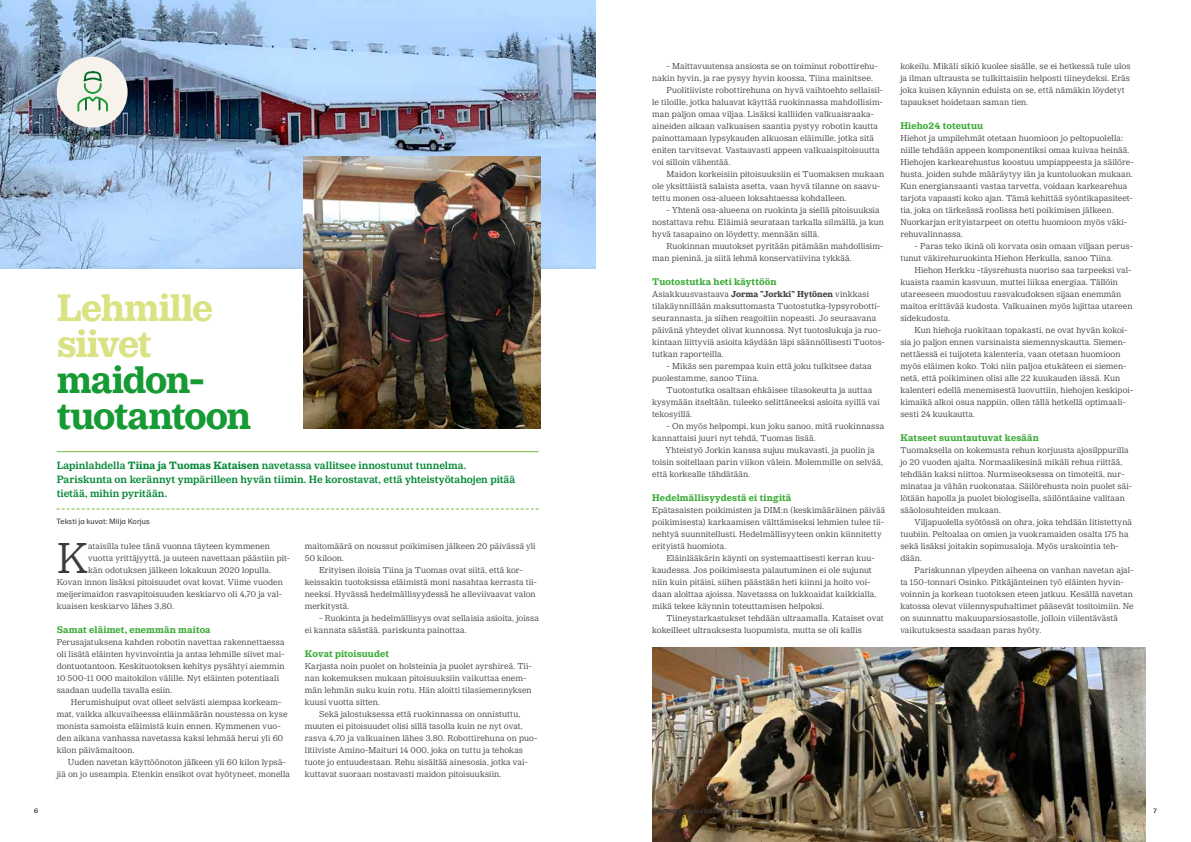
<style>
.page{position:relative;width:1191px;height:842px;background:#fff}
.page>*{position:absolute;margin:0;border:0;box-sizing:border-box;transform-origin:0 0}
.t1{font:300 45px "Lantmannen Serif";color:#3c3c3b}
.t2{font:700 40px/36px "Lantmannen Serif";letter-spacing:-.035em;color:#159a34}
.t3{font:700 40px/36px "Lantmannen Serif";letter-spacing:-.025em;color:#dbe283}
.t4{font:500 11px/14px "Lantmannen Serif";color:#008834}
.t5{font:700 10px "Lantmannen Serif";letter-spacing:.01em;color:#3aaa35}
.t6{font:300 9px/12px "Lantmannen Serif";letter-spacing:.01em;color:#3c3c3b}
.t7{font:8px "LM Sans";letter-spacing:.01em;color:#3c3c3b}
.t8{font:500 7px "Lantmannen Serif";letter-spacing:.07em;color:#3c3c3b}
.t9{font:7px "Lantmannen Serif";color:#000}
.s1{font-weight:700}
</style>
<div class="page">
<img style="left:0;top:0;width:595px;height:268px">
<hr style="left:57px;top:451px;width:482px;height:1px;background:#76b843">
<svg style="left:57px;top:508px;width:482px;height:1px"></svg>
<div style="left:57px;top:57px;width:71px;height:71px;background:#f7f2ec;border-radius:50%"></div>
<svg style="left:77px;top:70px;width:31px;height:42px"></svg>
<img style="left:303px;top:157px;width:237px;height:272px">
<img style="left:652px;top:648px;width:493px;height:194px">
<h2 class="t3" style="left:57px;top:290px;width:158px">Lehmille siivet</h2>
<h2 class="t2" style="left:57px;top:362px;width:196px">maidon&shy;tuotantoon</h2>
<p class="t4" style="left:57px;top:459px;width:460px">Lapinlahdella <span class="s1">Tiina ja Tuomas Kataisen</span> navetassa vallitsee innostunut tunnelma.<br>Pariskunta on kerännyt ympärilleen hyvän tiimin. He korostavat, että yhteistyötahojen pitää tietää, mihin pyritään.</p>
<p class="t7" style="left:56px;top:517px;width:95px">Teksti ja kuvat: Milja Korjus</p>
<h1 class="t1" style="left:57px;top:533px;width:33px">K</h1>
<p class="t6" style="left:88px;top:540px;width:183px">ataisilla tulee tänä vuonna täyteen kymmenen</p>
<p class="t6" style="left:88px;top:552px;width:203px">vuotta yrittäjyyttä, ja uuteen navettaan päästiin pit-</p>
<p class="t6" style="left:88px;top:564px;width:184px">kän odotuksen jälkeen lokakuun 2020 lopulla.</p>
<p class="t6" style="left:57px;top:576px;width:228px">Kovan innon lisäksi pitoisuudet ovat kovat. Viime vuoden</p>
<p class="t6" style="left:57px;top:588px;width:227px">meijerimaidon rasvapitoisuuden keskiarvo oli 4,70 ja val-</p>
<p class="t6" style="left:57px;top:600px;width:119px">kuaisen keskiarvo lähes 3,80.</p>
<p class="t5" style="left:57px;top:624px;width:155px">Samat eläimet, enemmän maitoa</p>
<p class="t6" style="left:57px;top:636px;width:229px">Perusajatuksena kahden robotin navettaa rakennettaessa oli lisätä eläinten hyvinvointia ja antaa lehmille siivet mai&shy;dontuotantoon. Keskituotoksen kehitys pysähtyi aiemmin 10 500-11 000 maitokilon välille. Nyt eläinten potentiaali saadaan uudella tavalla esiin.</p>
<p class="t6" style="left:57px;top:696px;width:232px;text-indent:14px">Herumishuiput ovat olleet selvästi aiempaa korkeam&shy;mat, vaikka alkuvaiheessa eläinmäärän noustessa on kyse monista samoista eläimistä kuin ennen. Kymmenen vuo&shy;den aikana vanhassa navetassa kaksi lehmää herui yli 60 kilon päivämaitoon.</p>
<p class="t6" style="left:57px;top:756px;width:235px;text-indent:11px">Uuden navetan käyttöönoton jälkeen yli 60 kilon lypsä&shy;jiä on jo useampia. Etenkin ensikot ovat hyötyneet, monella</p>
<p class="t6" style="left:305px;top:540px;width:232px">maitomäärä on noussut poikimisen jälkeen 20 päivässä yli<br>50 kiloon.</p>
<p class="t6" style="left:305px;top:564px;width:234px;text-indent:14px">Erityisen iloisia Tiina ja Tuomas ovat siitä, että kor&shy;keissakin tuotoksissa eläimistä moni nasahtaa kerrasta tii&shy;neeksi. Hyvässä hedelmällisyydessä he alleviivaavat valon merkitystä.</p>
<p class="t6" style="left:305px;top:612px;width:235px;text-indent:14px">- Ruokinta ja hedelmällisyys ovat sellaisia asioita, joissa ei kannata säästää, pariskunta painottaa.</p>
<p class="t5" style="left:305px;top:648px;width:86px">Kovat pitoisuudet</p>
<p class="t6" style="left:305px;top:660px;width:228px">Karjasta noin puolet on holsteinia ja puolet ayrshireä. Tii&shy;nan kokemuksen mukaan pitoisuuksiin vaikuttaa enem&shy;män lehmän suku kuin rotu. Hän aloitti tilasiemennyksen kuusi vuotta sitten.</p>
<p class="t6" style="left:305px;top:708px;width:234px;text-indent:14px">Sekä jalostuksessa että ruokinnassa on onnistuttu, muuten ei pitoisuudet olisi sillä tasolla kuin ne nyt ovat, rasva 4,70 ja valkuainen lähes 3,80. Robottirehuna on puo&shy;litiiviste Amino-Maituri 14 000, joka on tuttu ja tehokas tuote jo entuudestaan. Rehu sisältää ainesosia, jotka vai&shy;kuttavat suoraan nostavasti maidon pitoisuuksiin.</p>
<p class="t6" style="left:666px;top:60px;width:213px">- Maittavuutensa ansiosta se on toiminut robottirehu-</p>
<p class="t6" style="left:652px;top:72px;width:222px">nakin hyvin, ja rae pysyy hyvin koossa, Tiina mainitsee.</p>
<p class="t6" style="left:666px;top:84px;width:218px">Puolitiiviste robottirehuna on hyvä vaihtoehto sellaisil-</p>
<p class="t6" style="left:652px;top:96px;width:232px">le tiloille, jotka haluavat käyttää ruokinnassa mahdollisim-</p>
<p class="t6" style="left:652px;top:108px;width:223px">man paljon omaa viljaa. Lisäksi kalliiden valkuaisraaka-</p>
<p class="t6" style="left:652px;top:120px;width:227px">aineiden aikaan valkuaisen saantia pystyy robotin kautta</p>
<p class="t6" style="left:652px;top:132px;width:223px">painottamaan lypsykauden alkuosan eläimille, jotka sitä</p>
<p class="t6" style="left:652px;top:144px;width:229px">eniten tarvitsevat. Vastaavasti appeen valkuaispitoisuutta</p>
<p class="t6" style="left:652px;top:156px;width:80px">voi silloin vähentää.</p>
<p class="t6" style="left:666px;top:168px;width:219px">Maidon korkeisiin pitoisuuksiin ei Tuomaksen mukaan</p>
<p class="t6" style="left:652px;top:180px;width:230px">ole yksittäistä salaista asetta, vaan hyvä tilanne on saavu-</p>
<p class="t6" style="left:652px;top:192px;width:196px">tettu monen osa-alueen loksahtaessa kohdalleen.</p>
<p class="t6" style="left:652px;top:204px;width:233px;text-indent:14px">- Yhtenä osa-alueena on ruokinta ja siellä pitoisuuksia nostattava rehu. Eläimiä seurataan tarkalla silmällä, ja kun hyvä tasapaino on löydetty, mennään sillä.</p>
<p class="t6" style="left:652px;top:240px;width:233px;text-indent:14px">Ruokinnan muutokset pyritään pitämään mahdollisim&shy;man pieninä, ja siitä lehmä konservatiivina tykkää.</p>
<p class="t5" style="left:652px;top:276px;width:126px">Tuotostutka heti käyttöön</p>
<p class="t6" style="left:652px;top:288px;width:234px">Asiakkuusvastaava <span class="s1">Jorma ”Jorkki” Hytönen</span> vinkkasi tilakäynnillään maksuttomasta Tuotostutka-lypsyrobotti&shy;seurannasta, ja siihen reagoitiin nopeasti. Jo seuraavana päivänä yhteydet olivat kunnossa. Nyt tuotoslukuja ja ruo&shy;kintaan liittyviä asioita käydään läpi säännöllisesti Tuotos&shy;tutkan raporteilla.</p>
<p class="t6" style="left:652px;top:360px;width:221px;text-indent:14px">- Mikäs sen parempaa kuin että joku tulkitsee dataa puolestamme, sanoo Tiina.</p>
<p class="t6" style="left:652px;top:384px;width:229px;text-indent:14px">Tuotostutka osaltaan ehkäisee tilasokeutta ja auttaa kysymään itseltään, tuleeko selittäneeksi asioita syillä vai tekosyillä.</p>
<p class="t6" style="left:652px;top:420px;width:233px;text-indent:14px">- On myös helpompi, kun joku sanoo, mitä ruokinnassa kannattaisi juuri nyt tehdä, Tuomas lisää.</p>
<p class="t6" style="left:652px;top:444px;width:232px;text-indent:13px">Yhteistyö Jorkin kanssa sujuu mukavasti, ja puolin ja toisin soitellaan parin viikon välein. Molemmille on selvää, että korkealle tähdätään.</p>
<p class="t5" style="left:652px;top:492px;width:141px">Hedelmällisyydestä ei tingitä</p>
<p class="t6" style="left:652px;top:504px;width:235px">Epätasaisten poikimisten ja DIM:n (keskimääräinen päivää poikimisesta) karkaamisen välttämiseksi lehmien tulee tii&shy;nehtyä suunnitellusti. Hedelmällisyyteen onkin kiinnitetty erityistä huomiota.</p>
<p class="t6" style="left:652px;top:552px;width:226px;text-indent:14px">Eläinlääkärin käynti on systemaattisesti kerran kuu&shy;kaudessa. Jos poikimisesta palautuminen ei ole sujunut niin kuin pitäisi, siihen päästään heti kiinni ja hoito voi&shy;daan aloittaa ajoissa. Navetassa on lukkoaidat kaikkialla, mikä tekee käynnin toteuttamisen helpoksi.</p>
<p class="t6" style="left:652px;top:612px;width:233px;text-indent:14px">Tiineystarkastukset tehdään ultraamalla. Kataiset ovat kokeilleet ultrauksesta luopumista, mutta se oli kallis</p>
<p class="t6" style="left:900px;top:60px;width:232px">kokeilu. Mikäli sikiö kuolee sisälle, se ei hetkessä tule ulos ja ilman ultrausta se tulkittaisiin helposti tiineydeksi. Eräs joka kuisen käynnin eduista on se, että nämäkin löydetyt tapaukset hoidetaan saman tien.</p>
<p class="t5" style="left:900px;top:120px;width:84px">Hieho24 toteutuu</p>
<p class="t6" style="left:900px;top:132px;width:235px">Hiehot ja umpilehmät otetaan huomioon jo peltopuolella: niille tehdään appeen komponentiksi omaa kuivaa heinää.<br>Hiehojen karkearehustus koostuu umpiappeesta ja säilöre&shy;husta, joiden suhde määräytyy iän ja kuntoluokan mukaan.<br>Kun energiansaanti vastaa tarvetta, voidaan karkearehua tarjota vapaasti koko ajan. Tämä kehittää syöntikapasiteet&shy;tia, joka on tärkeässä roolissa heti poikimisen jälkeen.<br>Nuorkarjan erityistarpeet on otettu huomioon myös väki&shy;rehuvalinnassa.</p>
<p class="t6" style="left:900px;top:240px;width:234px;text-indent:14px">- Paras teko ikinä oli korvata osin omaan viljaan perus&shy;tunut väkirehuruokinta Hiehon Herkulla, sanoo Tiina.</p>
<p class="t6" style="left:900px;top:264px;width:234px;text-indent:14px">Hiehon Herkku -täysrehusta nuoriso saa tarpeeksi val&shy;kuaista raamin kasvuun, muttei liikaa energiaa. Tällöin utareeseen muodostuu rasvakudoksen sijaan enemmän maitoa erittävää kudosta. Valkuainen myös lujittaa utareen sidekudosta.</p>
<p class="t6" style="left:900px;top:324px;width:234px;text-indent:14px">Kun hiehoja ruokitaan topakasti, ne ovat hyvän kokoi&shy;sia jo paljon ennen varsinaista siemennyskautta. Siemen&shy;nettäessä ei tuijoteta kalenteria, vaan otetaan huomioon myös eläimen koko. Toki niin paljoa etukäteen ei siemen&shy;netä, että poikiminen olisi alle 22 kuukauden iässä. Kun kalenteri edellä menemisestä luovuttiin, hiehojen keskipoi&shy;kimaikä alkoi osua nappiin, ollen tällä hetkellä optimaali&shy;sesti 24 kuukautta.</p>
<p class="t5" style="left:900px;top:432px;width:140px">Katseet suuntautuvat kesään</p>
<p class="t6" style="left:900px;top:444px;width:233px">Tuomaksella on kokemusta rehun korjuusta ajosilppurilla jo 20 vuoden ajalta. Normaalikesinä mikäli rehua riittää, tehdään kaksi niittoa. Nurmiseoksessa on timoteitä, nur&shy;minataa ja vähän ruokonataa. Säilörehusta noin puolet säi&shy;lötään hapolla ja puolet biologisella, säilöntäaine valitaan sääolosuhteiden mukaan.</p>
<p class="t6" style="left:900px;top:516px;width:233px;text-indent:14px">Viljapuolella syötössä on ohra, joka tehdään litistettynä tuubiin. Peltoalaa on omien ja vuokramaiden osalta 175 ha sekä lisäksi joitakin sopimusaloja. Myös urakointia teh&shy;dään.</p>
<p class="t6" style="left:900px;top:564px;width:235px;text-indent:14px">Pariskunnan ylpeyden aiheena on vanhan navetan ajal&shy;ta 150-tonnari Osinko. Pitkäjänteinen työ eläinten hyvin&shy;voinnin ja korkean tuotoksen eteen jatkuu. Kesällä navetan katossa olevat viilennyspuhaltimet pääsevät tositoimiin. Ne on suunnattu makuuparsiosastolle, jolloin viilentävästä vaikutuksesta saadaan paras hyöty.</p>
<p class="t9" style="left:34px;top:806px;width:5px">6</p>
<p class="t8" style="left:652px;top:806px;width:93px">Menestyvä maitotila 2021</p>
<p class="t9" style="left:1153px;top:806px;width:5px">7</p>
</div>
